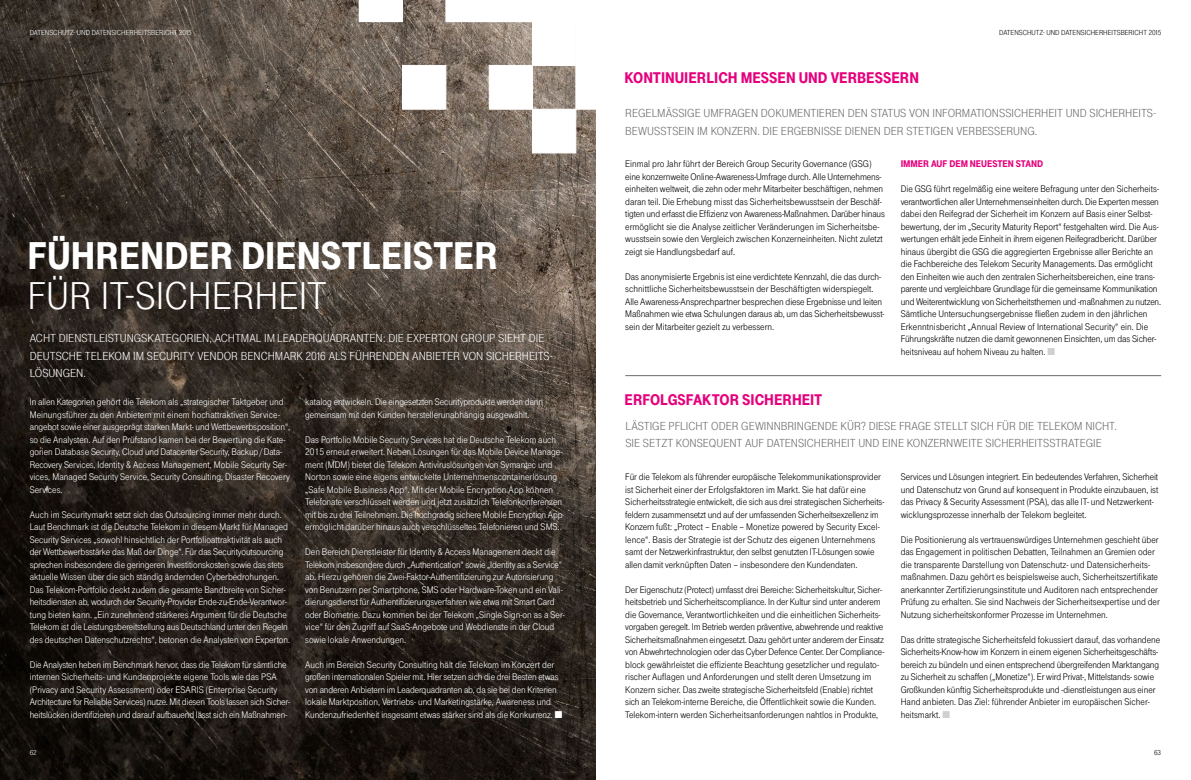
<style>
.page{position:relative;width:1191px;height:780px;background:#fff}
.page>*{position:absolute;margin:0;border:0;box-sizing:border-box;transform-origin:0 0}
.t1{font:900 40px "Tele Grotesk Headline";color:#fff}
.t2{font:40px "Tele Grotesk Headline";color:#fff}
.t3{font:900 16px "Tele Grotesk Headline";color:#e6007d}
.t4{font:12px/17.5px "Tele Grotesk Headline";color:#6b6b6a}
.t5{font:12px/17.5px "Tele Grotesk Headline";color:#fff}
.t6{font:10px/12.5px "Tele Grotesk Norm";color:#000}
.t7{font:10px/12.5px "Tele Grotesk Norm";color:#fff}
.t8{font:900 10px "Tele Grotesk Headline";color:#e6007d}
.t9{font:7.5px "Tele Grotesk Headline";color:#000}
.t10{font:7.5px "Tele Grotesk Headline";color:#fff}
.t11{font:7.5px "Tele Grotesk Norm";color:#000}
.t12{font:7.5px "Tele Grotesk Norm";color:#fff}
.s1{color:#d0d0d0}
</style>
<div class="page">
<img style="left:0;top:0;width:595px;height:780px">
<svg style="left:359px;top:0;width:44px;height:22px"></svg>
<div style="left:402px;top:65px;width:44px;height:44px;background:#fff"></div>
<div style="left:489px;top:65px;width:44px;height:44px;background:#fff"></div>
<div style="left:532px;top:109px;width:44px;height:44px;background:#fff"></div>
<div style="left:532px;top:21px;width:44px;height:45px;background:#fff"></div>
<div style="left:575px;top:65px;width:44px;height:44px;background:#fff;border:1px solid #fff"></div>
<div style="left:575px;top:21px;width:44px;height:45px;background:#fff"></div>
<svg style="left:445px;top:0;width:174px;height:22px"></svg>
<hr style="left:625px;top:375px;width:536px;height:1px;background:#6b6b6a">
<p class="t10" style="left:30px;top:28px;width:163px">DATENSCHUTZ- UND DATENSICHERHEITSBERICHT 2015</p>
<h1 class="t1" style="left:28px;top:233px;width:258px">FÜHRENDER DIENSTLEISTER</h1>
<h1 class="t2" style="left:28px;top:274px;width:21px">FÜR</h1>
<h1 class="t2" style="left:101px;top:274px;width:55px">IT-SICHERHEIT</h1>
<p class="t5" style="left:30px;top:330px;width:524px">ACHT DIENSTLEISTUNGSKATEGORIEN, ACHTMAL IM LEADERQUADRANTEN: DIE EXPERTON GROUP SIEHT DIE<br>DEUTSCHE TELEKOM IM SECURITY VENDOR BENCHMARK 2016 ALS FÜHRENDEN ANBIETER VON SICHERHEITS-<br>LÖSUNGEN.</p>
<p class="t7" style="left:30px;top:395px;width:262px">In allen Kategorien gehört die Telekom als „strategischer Taktgeber und Meinungsführer zu den Anbietern mit einem hochattraktiven Service&shy;angebot sowie einer ausgeprägt starken Markt- und Wettbewerbsposition“, so die Analysten. Auf den Prüfstand kamen bei der Bewertung die Kate&shy;gorien Database Security, Cloud und Datacenter Security, Backup/Data-Recovery Services, Identity &amp; Access Management, Mobile Security Ser&shy;vices, Managed Security Service, Security Consulting, Disaster Recovery Services.</p>
<p class="t7" style="left:30px;top:508px;width:262px">Auch im Securitymarkt setzt sich das Outsourcing immer mehr durch.<br>Laut Benchmark ist die Deutsche Telekom in diesem Markt für Managed Security Services „sowohl hinsichtlich der Portfolioattraktivität als auch der Wettbewerbsstärke das Maß der Dinge“. Für das Securityoutsourcing sprechen insbesondere die geringeren Investitionskosten sowie das stets aktuelle Wissen über die sich ständig ändernden Cyberbedrohungen.<br>Das Telekom-Portfolio deckt zudem die gesamte Bandbreite von Sicher&shy;heitsdiensten ab, wodurch der Security-Provider Ende-zu-Ende-Verantwor&shy;tung bieten kann. „Ein zunehmend stärkeres Argument für die Deutsche Telekom ist die Leistungsbereitstellung aus Deutschland unter den Regeln des deutschen Datenschutzrechts“, betonen die Analysten von Experton.</p>
<p class="t7" style="left:30px;top:658px;width:262px">Die Analysten heben im Benchmark hervor, dass die Telekom für sämtliche internen Sicherheits- und Kundenprojekte eigene Tools wie das PSA (Privacy and Security Assessment) oder ESARIS (Enterprise Security Architecture for Reliable Services) nutze. Mit diesen Tools lassen sich Sicher&shy;heitslücken identifizieren und darauf aufbauend lässt sich ein Maßnahmen-</p>
<p class="t12" style="left:30px;top:748px;width:9px">62</p>
<p class="t7" style="left:305px;top:395px;width:239px">katalog entwickeln. Die eingesetzten Securityprodukte werden dann gemeinsam mit den Kunden herstellerunabhängig ausgewählt.</p>
<p class="t7" style="left:305px;top:433px;width:259px">Das Portfolio Mobile Security Services hat die Deutsche Telekom auch 2015 erneut erweitert. Neben Lösungen für das Mobile Device Manage&shy;ment (MDM) bietet die Telekom Antiviruslösungen von Symantec und Norton sowie eine eigens entwickelte Unternehmenscontainerlösung „Safe Mobile Business App“. Mit der Mobile Encryption App können Telefonate verschlüsselt werden und jetzt zusätzlich Telefonkonferenzen mit bis zu drei Teilnehmern. Die hochgradig sichere Mobile Encryption App ermöglicht darüber hinaus auch verschlüsseltes Telefonieren und SMS.</p>
<p class="t7" style="left:305px;top:545px;width:261px">Den Bereich Dienstleister für Identity &amp; Access Management deckt die Telekom insbesondere durch „Authentication“ sowie „Identity as a Service“ ab. Hierzu gehören die Zwei-Faktor-Authentifizierung zur Autorisierung von Benutzern per Smartphone, SMS oder Hardware-Token und ein Vali&shy;dierungsdienst für Authentifizierungsverfahren wie etwa mit Smart Card oder Biometrie. Dazu kommen bei der Telekom „Single Sign-on as a Ser&shy;vice“ für den Zugriff auf SaaS-Angebote und Webdienste in der Cloud sowie lokale Anwendungen.</p>
<p class="t7" style="left:305px;top:658px;width:259px">Auch im Bereich Security Consulting hält die Telekom im Konzert der großen internationalen Spieler mit. Hier setzen sich die drei Besten etwas von anderen Anbietern im Leaderquadranten ab, da sie bei den Kriterien lokale Marktposition, Vertriebs- und Marketingstärke, Awareness und Kundenzufriedenheit insgesamt etwas stärker sind als die Konkurrenz. ■</p>
<h2 class="t3" style="left:624px;top:69px;width:9px">KONTINUIERLIC</h2>
<h2 class="t3" style="left:728px;top:69px;width:23px">H MESSEN</h2>
<h2 class="t3" style="left:798px;top:69px;width:77px">UND VERBESSERN</h2>
<p class="t9" style="left:999px;top:28px;width:163px">DATENSCHUTZ- UND DATENSICHERHEITSBERICHT 2015</p>
<p class="t4" style="left:625px;top:105px;width:532px">REGELMÄSSIGE UMFRAGEN DOKUMENTIEREN DEN STATUS VON INFORMATIONSSICHERHEIT UND SICHERHEITS-<br>BEWUSSTSEIN IM KONZERN. DIE ERGEBNISSE DIENEN DER STETIGEN VERBESSERUNG.</p>
<p class="t6" style="left:625px;top:158px;width:261px">Einmal pro Jahr führt der Bereich Group Security Governance (GSG) eine konzernweite Online-Awareness-Umfrage durch. Alle Unternehmens&shy;einheiten weltweit, die zehn oder mehr Mitarbeiter beschäftigen, nehmen daran teil. Die Erhebung misst das Sicherheitsbewusstsein der Beschäf&shy;tigten und erfasst die Effizienz von Awareness-Maßnahmen. Darüber hinaus ermöglicht sie die Analyse zeitlicher Veränderungen im Sicherheitsbe&shy;wusstsein sowie den Vergleich zwischen Konzerneinheiten. Nicht zuletzt zeigt sie Handlungsbedarf auf.</p>
<p class="t6" style="left:625px;top:270px;width:261px">Das anonymisierte Ergebnis ist eine verdichtete Kennzahl, die das durch&shy;schnittliche Sicherheitsbewusstsein der Beschäftigten widerspiegelt.<br>Alle Awareness-Ansprechpartner besprechen diese Ergebnisse und leiten Maßnahmen wie etwa Schulungen daraus ab, um das Sicherheitsbewusst&shy;sein der Mitarbeiter gezielt zu verbessern.</p>
<h2 class="t3" style="left:624px;top:391px;width:36px">ERFOLGS</h2>
<h2 class="t3" style="left:686px;top:391px;width:18px">FAKTOR</h2>
<h2 class="t3" style="left:742px;top:391px;width:67px">SICHERHEIT</h2>
<p class="t8" style="left:900px;top:158px;width:143px">IMMER AUF DEM NEUESTEN STAND</p>
<p class="t6" style="left:900px;top:183px;width:262px">Die GSG führt regelmäßig eine weitere Befragung unter den Sicherheits&shy;verantwortlichen aller Unternehmenseinheiten durch. Die Experten messen dabei den Reifegrad der Sicherheit im Konzern auf Basis einer Selbst&shy;bewertung, der im „Security Maturity Report“ festgehalten wird. Die Aus&shy;wertungen erhält jede Einheit in ihrem eigenen Reifegradbericht. Darüber hinaus übergibt die GSG die aggregierten Ergebnisse aller Berichte an die Fachbereiche des Telekom Security Managements. Das ermöglicht den Einheiten wie auch den zentralen Sicherheitsbereichen, eine trans&shy;parente und vergleichbare Grundlage für die gemeinsame Kommunikation und Weiterentwicklung von Sicherheitsthemen und -maßnahmen zu nutzen.<br>Sämtliche Untersuchungsergebnisse fließen zudem in den jährlichen Erkenntnisbericht „Annual Review of International Security“ ein. Die Führungskräfte nutzen die damit gewonnenen Einsichten, um das Sicher&shy;heitsniveau auf hohem Niveau zu halten. <span class="s1">■</span></p>
<p class="t4" style="left:625px;top:417px;width:493px">LÄSTIGE PFLICHT ODER GEWINNBRINGENDE KÜR? DIESE FRAGE STELLT SICH FÜR DIE TELEKOM NICHT.<br>SIE SETZT KONSEQUENT AUF DATENSICHERHEIT UND EINE KONZERNWEITE SICHERHEITSSTRATEGIE</p>
<p class="t6" style="left:625px;top:470px;width:260px">Für die Telekom als führender europäische Telekommunikationsprovider ist Sicherheit einer der Erfolgsfaktoren im Markt. Sie hat dafür eine Sicherheitsstrategie entwickelt, die sich aus drei strategischen Sicherheits&shy;feldern zusammensetzt und auf der umfassenden Sicherheitsexzellenz im Konzern fußt: „Protect – Enable – Monetize powered by Security Excel&shy;lence“. Basis der Strategie ist der Schutz des eigenen Unternehmens samt der Netzwerkinfrastruktur, den selbst genutzten IT-Lösungen sowie allen damit verknüpften Daten – insbesondere den Kundendaten.</p>
<p class="t6" style="left:625px;top:583px;width:261px">Der Eigenschutz (Protect) umfasst drei Bereiche: Sicherheitskultur, Sicher&shy;heitsbetrieb und Sicherheitscompliance. In der Kultur sind unter anderem die Governance, Verantwortlichkeiten und die einheitlichen Sicherheits&shy;vorgaben geregelt. Im Betrieb werden präventive, abwehrende und reaktive Sicherheitsmaßnahmen eingesetzt. Dazu gehört unter anderem der Einsatz von Abwehrtechnologien oder das Cyber Defence Center. Der Compliance&shy;block gewährleistet die effiziente Beachtung gesetzlicher und regulato&shy;rischer Auflagen und Anforderungen und stellt deren Umsetzung im Konzern sicher. Das zweite strategische Sicherheitsfeld (Enable) richtet sich an Telekom-interne Bereiche, die Öffentlichkeit sowie die Kunden.<br>Telekom-intern werden Sicherheitsanforderungen nahtlos in Produkte,</p>
<p class="t6" style="left:900px;top:470px;width:259px">Services und Lösungen integriert. Ein bedeutendes Verfahren, Sicherheit und Datenschutz von Grund auf konsequent in Produkte einzubauen, ist das Privacy &amp; Security Assessment (PSA), das alle IT- und Netzwerkent&shy;wicklungsprozesse innerhalb der Telekom begleitet.</p>
<p class="t6" style="left:900px;top:533px;width:260px">Die Positionierung als vertrauenswürdiges Unternehmen geschieht über das Engagement in politischen Debatten, Teilnahmen an Gremien oder die transparente Darstellung von Datenschutz- und Datensicherheits&shy;maßnahmen. Dazu gehört es beispielsweise auch, Sicherheitszertifikate anerkannter Zertifizierungsinstitute und Auditoren nach entsprechender Prüfung zu erhalten. Sie sind Nachweis der Sicherheitsexpertise und der Nutzung sicherheitskonformer Prozesse im Unternehmen.</p>
<p class="t6" style="left:900px;top:633px;width:261px">Das dritte strategische Sicherheitsfeld fokussiert darauf, das vorhandene Sicherheits-Know-how im Konzern in einem eigenen Sicherheitsgeschäfts&shy;bereich zu bündeln und einen entsprechend übergreifenden Marktangang zu Sicherheit zu schaffen („Monetize“). Er wird Privat-, Mittelstands- sowie Großkunden künftig Sicherheitsprodukte und -dienstleistungen aus einer Hand anbieten. Das Ziel: führender Anbieter im europäischen Sicher&shy;heitsmarkt. <span class="s1">■</span></p>
<p class="t11" style="left:1154px;top:748px;width:9px">63</p>
</div>
